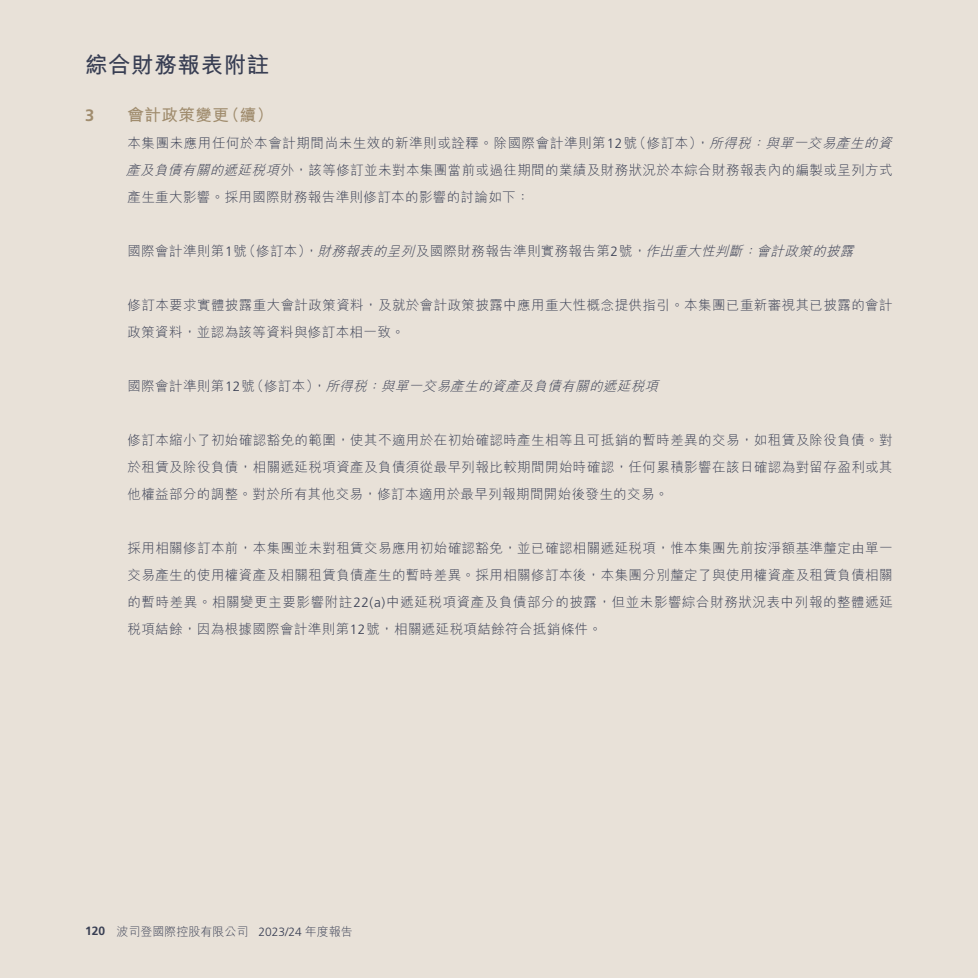
<style>
.page{position:relative;width:978px;height:978px;background:#e8e1d8}
.page>*{position:absolute;margin:0;border:0;box-sizing:border-box;transform-origin:0 0}
.t1{font:700 22.5px "M Hei HK";letter-spacing:.03em;color:#383e53}
.t2{font:700 16.5px "M Hei HK";letter-spacing:.03em;color:#a08c6e}
.t3{font:700 16.5px "Frutiger LT Std";color:#a08c6e}
.t4{font:300 13.5px/27px "M Hei HK";letter-spacing:.03em;color:#383e53}
.t5{font:italic 300 13.5px "M Hei HK";color:#383e53}
.t6{font:300 12px "M Hei HK";color:#383e53}
.s1{font-family:"Frutiger LT Std"}
.s2{font-style:italic}
.s3{font-style:normal}
.s4{font-family:"Frutiger LT Std";font-style:normal}
.s5{font-family:"Frutiger LT Std";font-weight:700}
</style>
<div class="page">
<h1 class="t1" style="left:85px;top:49px;width:186px">綜合財務報表附註</h1>
<p class="t3" style="left:85px;top:106px;width:11px">3</p>
<p class="t2" style="left:128px;top:103px;width:147px">會計政策變更（續）</p>
<p class="t4" style="left:126px;top:129px;width:770px">本集團未應用任何於本會計期間尚未生效的新準則或詮釋。除國際會計準則第<span class="s1">12</span>號（修訂本），<span class="s2">所得稅：與單一交易產生的資產及負債有關的遞延稅項</span>外，該等修訂並未對本集團當前或過往期間的業績及財務狀況於本綜合財務報表內的編製或呈列方式產生重大影響。採用國際財務報告準則修訂本的影響的討論如下：</p>
<p class="t4" style="left:128px;top:237px;width:731px">國際會計準則第<span class="s1">1</span>號（修訂本），<span class="s2">財務報表的呈列</span>及國際財務報告準則實務報告第<span class="s1">2</span>號，<span class="s2">作出重大性判斷：會計政策的披露</span></p>
<p class="t4" style="left:128px;top:291px;width:767px">修訂本要求實體披露重大會計政策資料，及就於會計政策披露中應用重大性概念提供指引。本集團已重新審視其已披露的會計政策資料，並認為該等資料與修訂本相一致。</p>
<p class="t5" style="left:128px;top:379px;width:536px"><span class="s3">國際會計準則第</span> <span class="s4">1 2</span> <span class="s3">號（修訂本），</span>所得稅：與單一交易產生的資產及負債有關的遞延稅項</p>
<p class="t4" style="left:128px;top:426px;width:767px;text-align:justify">修訂本縮小了初始確認豁免的範圍，使其不適用於在初始確認時產生相等且可抵銷的暫時差異的交易，如租賃及除役負債。對於租賃及除役負債，相關遞延稅項資產及負債須從最早列報比較期間開始時確認，任何累積影響在該日確認為對留存盈利或其他權益部分的調整。對於所有其他交易，修訂本適用於最早列報期間開始後發生的交易。</p>
<p class="t4" style="left:128px;top:534px;width:767px;text-align:justify">採用相關修訂本前，本集團並未對租賃交易應用初始確認豁免，並已確認相關遞延稅項，惟本集團先前按淨額基準釐定由單一交易產生的使用權資產及相關租賃負債產生的暫時差異。採用相關修訂本後，本集團分別釐定了與使用權資產及租賃負債相關的暫時差異。相關變更主要影響附註<span class="s1">22(a)</span>中遞延稅項資產及負債部分的披露，但並未影響綜合財務狀況表中列報的整體遞延稅項結餘，因為根據國際會計準則第<span class="s1">12</span>號，相關遞延稅項結餘符合抵銷條件。</p>
<p class="t6" style="left:85px;top:925px;width:269px"><span class="s5">120</span> 波司登國際控股有限公司 <span class="s1">2023/24</span> 年度報告</p>
</div>
